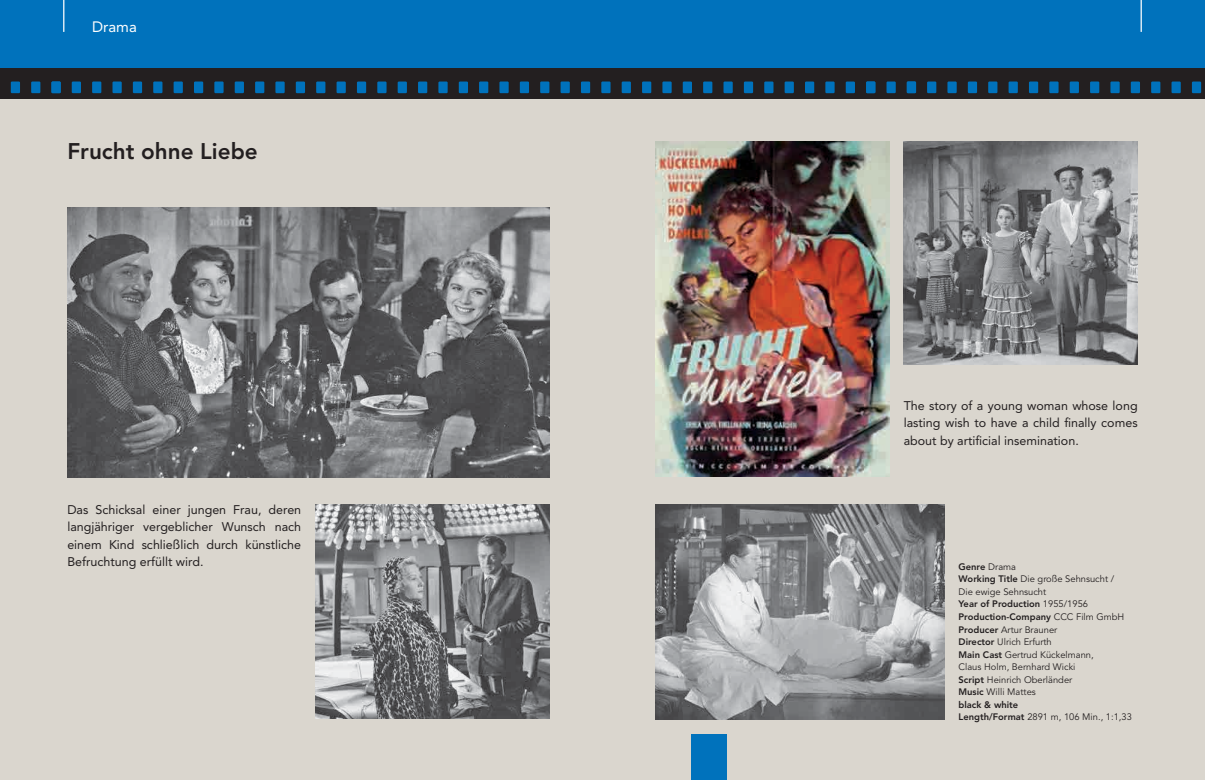
<style>
.page{position:relative;width:1205px;height:780px;background:#fff}
.page>*{position:absolute;margin:0;border:0;box-sizing:border-box;transform-origin:0 0}
.t1{font:800 22.5px "Avenir";color:#231f20}
.t2{font:15px "Avenir";color:#fff}
.t3{font:12.5px/17.5px "Avenir";color:#231f20;text-align:justify}
.t4{font:9.38px/12.5px "Avenir";color:#231f20}
.s1{font-weight:800}
</style>
<div class="page">
<div style="left:0;top:67px;width:1205px;height:32px;background:#231f20"></div>
<div style="left:0;top:0;width:1205px;height:67px;background:#0072bc"></div>
<div style="left:0;top:99px;width:1205px;height:681px;background:#dad6ce"></div>
<div style="left:72px;top:81px;width:9px;height:12px;background:#0072bc"></div>
<div style="left:92px;top:81px;width:9px;height:12px;background:#0072bc"></div>
<div style="left:11px;top:81px;width:9px;height:12px;background:#0072bc"></div>
<div style="left:31px;top:81px;width:9px;height:12px;background:#0072bc"></div>
<div style="left:52px;top:81px;width:9px;height:12px;background:#0072bc"></div>
<div style="left:112px;top:81px;width:10px;height:12px;background:#0072bc"></div>
<div style="left:133px;top:81px;width:9px;height:12px;background:#0072bc"></div>
<div style="left:153px;top:81px;width:9px;height:12px;background:#0072bc"></div>
<div style="left:174px;top:81px;width:9px;height:12px;background:#0072bc"></div>
<div style="left:194px;top:81px;width:9px;height:12px;background:#0072bc"></div>
<div style="left:214px;top:81px;width:10px;height:12px;background:#0072bc"></div>
<div style="left:235px;top:81px;width:9px;height:12px;background:#0072bc"></div>
<div style="left:255px;top:81px;width:9px;height:12px;background:#0072bc"></div>
<div style="left:275px;top:81px;width:10px;height:12px;background:#0072bc"></div>
<div style="left:296px;top:81px;width:9px;height:12px;background:#0072bc"></div>
<div style="left:316px;top:81px;width:9px;height:12px;background:#0072bc"></div>
<div style="left:336px;top:81px;width:10px;height:12px;background:#0072bc"></div>
<div style="left:357px;top:81px;width:9px;height:12px;background:#0072bc"></div>
<div style="left:377px;top:81px;width:9px;height:12px;background:#0072bc"></div>
<div style="left:398px;top:81px;width:9px;height:12px;background:#0072bc"></div>
<div style="left:418px;top:81px;width:9px;height:12px;background:#0072bc"></div>
<div style="left:438px;top:81px;width:10px;height:12px;background:#0072bc"></div>
<div style="left:459px;top:81px;width:9px;height:12px;background:#0072bc"></div>
<div style="left:927px;top:81px;width:9px;height:12px;background:#0072bc"></div>
<div style="left:947px;top:81px;width:9px;height:12px;background:#0072bc"></div>
<div style="left:886px;top:81px;width:10px;height:12px;background:#0072bc"></div>
<div style="left:907px;top:81px;width:9px;height:12px;background:#0072bc"></div>
<div style="left:968px;top:81px;width:9px;height:12px;background:#0072bc"></div>
<div style="left:988px;top:81px;width:9px;height:12px;background:#0072bc"></div>
<div style="left:1008px;top:81px;width:10px;height:12px;background:#0072bc"></div>
<div style="left:1029px;top:81px;width:9px;height:12px;background:#0072bc"></div>
<div style="left:1049px;top:81px;width:9px;height:12px;background:#0072bc"></div>
<div style="left:1069px;top:81px;width:10px;height:12px;background:#0072bc"></div>
<div style="left:1090px;top:81px;width:9px;height:12px;background:#0072bc"></div>
<div style="left:1110px;top:81px;width:9px;height:12px;background:#0072bc"></div>
<div style="left:1131px;top:81px;width:9px;height:12px;background:#0072bc"></div>
<div style="left:1151px;top:81px;width:9px;height:12px;background:#0072bc"></div>
<div style="left:1171px;top:81px;width:10px;height:12px;background:#0072bc"></div>
<div style="left:1192px;top:81px;width:9px;height:12px;background:#0072bc"></div>
<div style="left:479px;top:81px;width:9px;height:12px;background:#0072bc"></div>
<div style="left:499px;top:81px;width:10px;height:12px;background:#0072bc"></div>
<div style="left:520px;top:81px;width:9px;height:12px;background:#0072bc"></div>
<div style="left:540px;top:81px;width:9px;height:12px;background:#0072bc"></div>
<div style="left:560px;top:81px;width:10px;height:12px;background:#0072bc"></div>
<div style="left:581px;top:81px;width:9px;height:12px;background:#0072bc"></div>
<div style="left:601px;top:81px;width:9px;height:12px;background:#0072bc"></div>
<div style="left:622px;top:81px;width:9px;height:12px;background:#0072bc"></div>
<div style="left:642px;top:81px;width:9px;height:12px;background:#0072bc"></div>
<div style="left:662px;top:81px;width:10px;height:12px;background:#0072bc"></div>
<div style="left:683px;top:81px;width:9px;height:12px;background:#0072bc"></div>
<div style="left:703px;top:81px;width:9px;height:12px;background:#0072bc"></div>
<div style="left:723px;top:81px;width:10px;height:12px;background:#0072bc"></div>
<div style="left:744px;top:81px;width:9px;height:12px;background:#0072bc"></div>
<div style="left:764px;top:81px;width:9px;height:12px;background:#0072bc"></div>
<div style="left:784px;top:81px;width:10px;height:12px;background:#0072bc"></div>
<div style="left:805px;top:81px;width:9px;height:12px;background:#0072bc"></div>
<div style="left:825px;top:81px;width:9px;height:12px;background:#0072bc"></div>
<div style="left:846px;top:81px;width:9px;height:12px;background:#0072bc"></div>
<div style="left:866px;top:81px;width:9px;height:12px;background:#0072bc"></div>
<hr style="left:1140px;top:0;width:2px;height:32px;background:#fff">
<hr style="left:63px;top:0;width:1px;height:32px;background:#fff">
<div style="left:691px;top:733px;width:35px;height:47px;background:#0072bc"></div>
<img style="left:67px;top:207px;width:482px;height:270px">
<img style="left:904px;top:142px;width:233px;height:222px">
<img style="left:315px;top:505px;width:234px;height:213px">
<img style="left:656px;top:505px;width:288px;height:214px">
<img style="left:656px;top:142px;width:233px;height:335px">
<h2 class="t2" style="left:92px;top:18px;width:46px">Drama</h2>
<h1 class="t1" style="left:67px;top:138px;width:192px">Frucht ohne Liebe</h1>
<h3 class="t3" style="left:67px;top:500px;width:235px">Das Schicksal einer jungen Frau, deren langjähriger vergeblicher Wunsch nach einem Kind schließlich durch künstliche Befruchtung erfüllt wird.</h3>
<h3 class="t3" style="left:904px;top:396px;width:235px">The story of a young woman whose long lasting wish to have a child finally comes about by artificial insemination.</h3>
<p class="t4" style="left:958px;top:560px;width:175px"><span class="s1">Genre</span> Drama<br><span class="s1">Working Title</span> Die große Sehnsucht /<br>Die ewige Sehnsucht<br><span class="s1">Year of Production</span> 1955/1956<br><span class="s1">Production-Company</span> CCC Film GmbH<br><span class="s1">Producer</span> Artur Brauner<br><span class="s1">Director</span> Ulrich Erfurth<br><span class="s1">Main Cast</span> Gertrud Kückelmann,<br>Claus Holm, Bernhard Wicki<br><span class="s1">Script</span> Heinrich Oberländer<br><span class="s1">Music</span> Willi Mattes<br><span class="s1">black &amp; white<br>Length/Format</span> 2891 m, 106 Min., 1:1,33</p>
</div>
